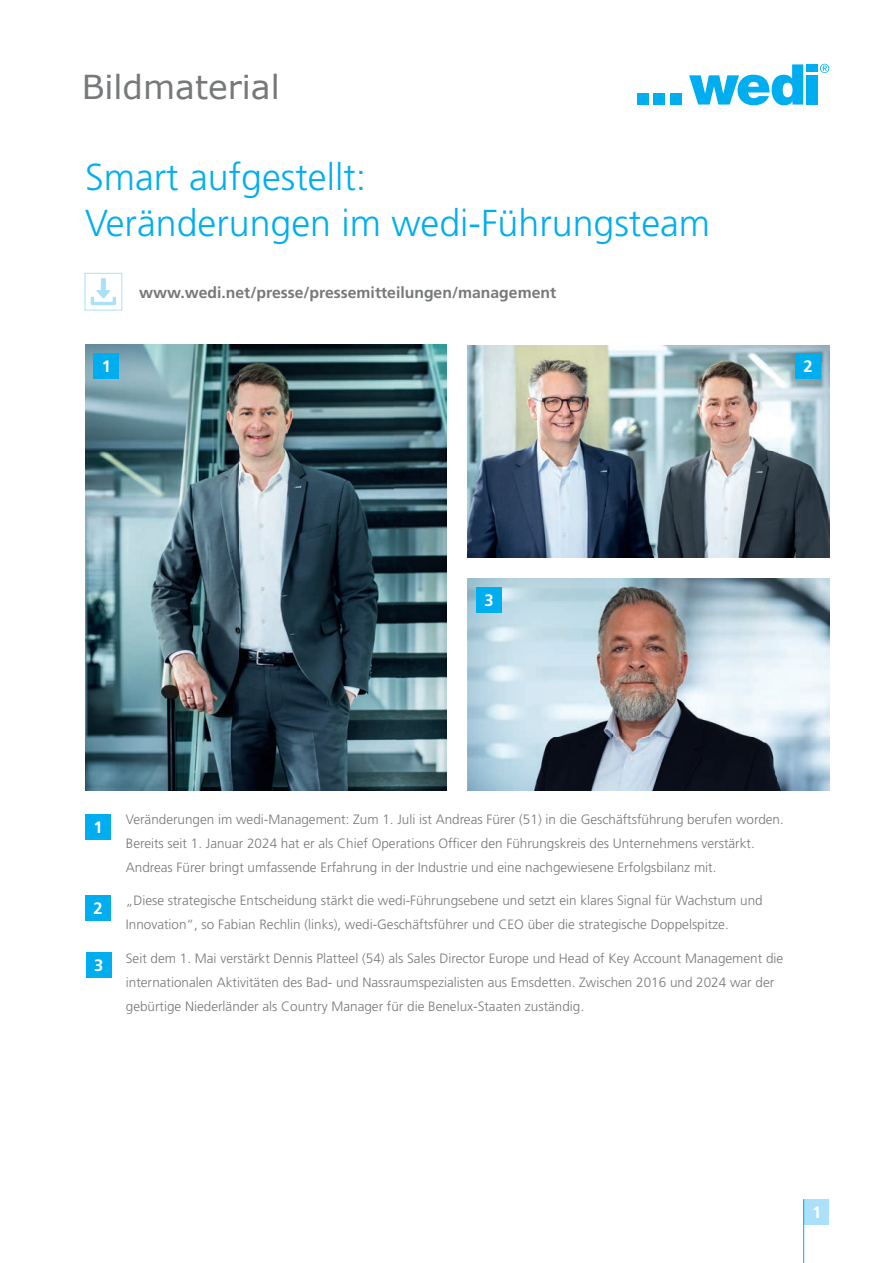
<style>
.page{position:relative;width:893px;height:1263px;background:#fff}
.page>*{position:absolute;margin:0;border:0;box-sizing:border-box;transform-origin:0 0}
.t1{font:300 37.5px/46.5px "Frutiger LT Std";color:#00aeef}
.t2{font:33px "Verdana";color:#767879}
.t3{font:700 16.5px "Frutiger LT Std";color:#fff}
.t4{font:700 15.75px "Frutiger LT Std";color:#767879}
.t5{font:300 13.5px/24px "Frutiger LT Std";color:#767879}
</style>
<div class="page">
<img style="left:468px;top:345px;width:361px;height:213px">
<img style="left:468px;top:578px;width:361px;height:213px">
<div style="left:804px;top:1199px;width:25px;height:26px;background:#aae0f9"></div>
<div style="left:85px;top:273px;width:37px;height:37px;border:1px solid #aae0f9"></div>
<svg style="left:91px;top:278px;width:25px;height:27px"></svg>
<hr style="left:803px;top:1199px;width:1px;height:64px;background:#00aeef">
<img style="left:85px;top:344px;width:361px;height:447px">
<div style="left:637px;top:93px;width:11px;height:12px;background:#00aeef"></div>
<div style="left:654px;top:93px;width:11px;height:12px;background:#00aeef"></div>
<div style="left:670px;top:93px;width:11px;height:12px;background:#00aeef"></div>
<svg style="left:820px;top:64px;width:9px;height:9px"></svg>
<svg style="left:689px;top:64px;width:114px;height:41px"></svg>
<div style="left:806px;top:64px;width:11px;height:8px;background:#00aeef"></div>
<div style="left:806px;top:75px;width:11px;height:30px;background:#00aeef"></div>
<div style="left:94px;top:353px;width:25px;height:25px;background:#00aeef"></div>
<div style="left:476px;top:587px;width:26px;height:25px;background:#00aeef"></div>
<div style="left:795px;top:353px;width:26px;height:25px;background:#00aeef"></div>
<div style="left:85px;top:814px;width:26px;height:26px;background:#00aeef"></div>
<div style="left:85px;top:895px;width:26px;height:26px;background:#00aeef"></div>
<div style="left:86px;top:952px;width:25px;height:26px;background:#00aeef"></div>
<h2 class="t2" style="left:82px;top:66px;width:199px">Bildmaterial</h2>
<h1 class="t1" style="left:85px;top:154px;width:627px">Smart aufgestellt:<br>Veränderungen im wedi-Führungsteam</h1>
<p class="t3" style="left:102px;top:356px;width:11px">1</p>
<p class="t4" style="left:139px;top:283px;width:418px">www.wedi.net/presse/pressemitteilungen/management</p>
<p class="t3" style="left:803px;top:356px;width:11px">2</p>
<p class="t3" style="left:485px;top:590px;width:11px">3</p>
<p class="t3" style="left:93px;top:818px;width:11px">1</p>
<p class="t3" style="left:93px;top:898px;width:11px">2</p>
<p class="t3" style="left:94px;top:956px;width:11px">3</p>
<p class="t5" style="left:126px;top:808px;width:659px">Veränderungen im wedi-Management: Zum 1. Juli ist Andreas Fürer (51) in die Geschäftsführung berufen worden.<br>Bereits seit 1. Januar 2024 hat er als Chief Operations Officer den Führungskreis des Unternehmens verstärkt.<br>Andreas Fürer bringt umfassende Erfahrung in der Industrie und eine nachgewiesene Erfolgsbilanz mit.</p>
<p class="t5" style="left:126px;top:889px;width:638px">„Diese strategische Entscheidung stärkt die wedi-Führungsebene und setzt ein klares Signal für Wachstum und<br>Innovation“, so Fabian Rechlin (links), wedi-Geschäftsführer und CEO über die strategische Doppelspitze.</p>
<p class="t5" style="left:126px;top:946px;width:659px">Seit dem 1. Mai verstärkt Dennis Platteel (54) als Sales Director Europe und Head of Key Account Management die internationalen Aktivitäten des Bad- und Nassraumspezialisten aus Emsdetten. Zwischen 2016 und 2024 war der gebürtige Niederländer als Country Manager für die Benelux-Staaten zuständig.</p>
<p class="t3" style="left:812px;top:1202px;width:11px">1</p>
</div>
